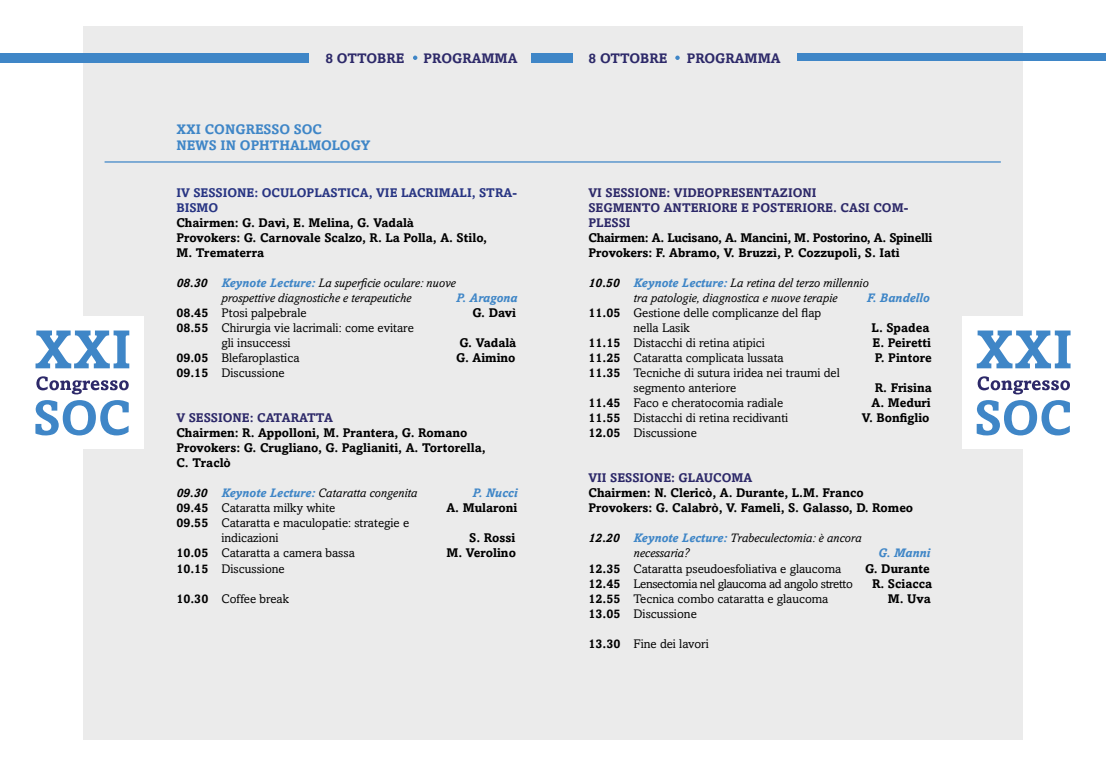
<style>
.page{position:relative;width:1106px;height:766px;background:#fff}
.page>*{position:absolute;margin:0;border:0;box-sizing:border-box;transform-origin:0 0}
.t1{font:700 13.75px "Amasis MT Std";color:#2d2969}
.t2{font:700 13.75px/16.5px "Amasis MT Std";color:#3f86c7}
.t3{font:12.5px/15px "Amasis MT Std";color:#000}
.t4{font:700 12.5px/15px "Amasis MT Std";color:#000}
.t5{font:italic 12.5px/15px "Amasis MT Std";color:#000}
.t6{font:700 12.5px/15px "Amasis MT Std";color:#2d2969}
.t7{font:700 12.5px/15px "Amasis MT Std";letter-spacing:-.02em;color:#000}
.t8{font:700 12.5px/15px "Amasis MT Std";color:#283583}
.t9{font:12.5px "Amasis MT Std";letter-spacing:-.03em;color:#000}
.t10{font:italic 700 12.5px "Amasis MT Std";color:#3f86c7}
.s1{font-weight:700}
.s2{font-weight:700;color:#3f86c7}
</style>
<div class="page">
<div style="left:83px;top:26px;width:939px;height:713px;background:#ebebeb"></div>
<div style="left:35px;top:316px;width:109px;height:133px;background:#fff"></div>
<svg style="left:36px;top:330px;width:93px;height:38px"></svg>
<svg style="left:35px;top:400px;width:94px;height:35px"></svg>
<svg style="left:36px;top:376px;width:93px;height:18px"></svg>
<div style="left:962px;top:316px;width:108px;height:133px;background:#fff"></div>
<svg style="left:976px;top:330px;width:94px;height:38px"></svg>
<svg style="left:976px;top:400px;width:93px;height:35px"></svg>
<svg style="left:977px;top:376px;width:92px;height:18px"></svg>
<svg style="left:675px;top:56px;width:4px;height:4px"></svg>
<svg style="left:413px;top:56px;width:4px;height:4px"></svg>
<div style="left:797px;top:53px;width:309px;height:8px;background:#3f86c7"></div>
<div style="left:0;top:53px;width:308px;height:10px;background:#3f86c7"></div>
<div style="left:531px;top:53px;width:42px;height:10px;background:#3f86c7"></div>
<hr style="left:105px;top:161px;width:895px;height:1px;background:#3f86c7">
<p class="t1" style="left:325px;top:50px;width:80px">8 OTTOBRE</p>
<p class="t1" style="left:423px;top:50px;width:95px">PROGRAMMA</p>
<p class="t1" style="left:588px;top:50px;width:80px">8 OTTOBRE</p>
<p class="t1" style="left:686px;top:50px;width:95px">PROGRAMMA</p>
<p class="t2" style="left:176px;top:121px;width:196px">XXI CONGRESSO SOC<br>NEWS IN OPHTHALMOLOGY</p>
<p class="t8" style="left:176px;top:185px;width:342px">IV SESSIONE: OCULOPLASTICA, VIE LACRIMALI, STRA-<br>BISMO</p>
<p class="t4" style="left:176px;top:215px;width:312px">Chairmen: G. Davì, E. Melina, G. Vadalà<br>Provokers: G. Carnovale Scalzo, R. La Polla, A. Stilo,<br>M. Trematerra</p>
<p class="t5" style="left:176px;top:275px;width:281px;text-align:center"><span class="s1">08.30</span> <span class="s2">Keynote Lecture:</span> La superficie oculare: nuove prospettive diagnostiche e terapeutiche</p>
<p class="t10" style="left:456px;top:290px;width:63px">P. Aragona</p>
<p class="t3" style="left:176px;top:305px;width:132px"><span class="s1">08.45</span> Ptosi palpebrale</p>
<p class="t4" style="left:472px;top:305px;width:45px">G. Davì</p>
<p class="t3" style="left:221px;top:320px;width:194px;text-indent:-45px"><span class="s1">08.55</span> Chirurgia vie lacrimali: come evitare gli insuccessi</p>
<p class="t4" style="left:459px;top:335px;width:58px">G. Vadalà</p>
<p class="t3" style="left:176px;top:350px;width:125px"><span class="s1">09.05</span> Blefaroplastica</p>
<p class="t4" style="left:456px;top:350px;width:61px">G. Aimino</p>
<p class="t3" style="left:176px;top:365px;width:110px"><span class="s1">09.15</span> Discussione</p>
<p class="t6" style="left:176px;top:410px;width:158px">V SESSIONE: CATARATTA</p>
<p class="t4" style="left:176px;top:425px;width:311px">Chairmen: R. Appolloni, M. Prantera, G. Romano<br>Provokers: G. Crugliano, G. Paglianiti, A. Tortorella,<br>C. Traclò</p>
<p class="t5" style="left:176px;top:485px;width:242px"><span class="s1">09.30</span> <span class="s2">Keynote Lecture:</span> Cataratta congenita</p>
<p class="t10" style="left:472px;top:485px;width:47px">P. Nucci</p>
<p class="t3" style="left:176px;top:500px;width:160px"><span class="s1">09.45</span> Cataratta milky white</p>
<p class="t4" style="left:446px;top:500px;width:73px">A. Mularoni</p>
<p class="t3" style="left:221px;top:515px;width:189px;text-indent:-45px"><span class="s1">09.55</span> Cataratta e maculopatie: strategie e indicazioni</p>
<p class="t4" style="left:469px;top:530px;width:48px">S. Rossi</p>
<p class="t3" style="left:176px;top:545px;width:180px"><span class="s1">10.05</span> Cataratta a camera bassa</p>
<p class="t4" style="left:446px;top:545px;width:71px">M. Verolino</p>
<p class="t3" style="left:176px;top:560px;width:110px"><span class="s1">10.15</span> Discussione</p>
<p class="t3" style="left:176px;top:590px;width:114px"><span class="s1">10.30</span> Coffee break</p>
<p class="t6" style="left:588px;top:185px;width:321px">VI SESSIONE: VIDEOPRESENTAZIONI<br>SEGMENTO ANTERIORE E POSTERIORE. CASI COM-<br>PLESSI</p>
<p class="t7" style="left:588px;top:230px;width:345px">Chairmen: A. Lucisano, A. Mancini, M. Postorino, A. Spinelli<br>Provokers: F. Abramo, V. Bruzzì, P. Cozzupoli, S. Iatì</p>
<p class="t5" style="left:633px;top:275px;width:237px;text-indent:-45px"><span class="s1">10.50</span> <span class="s2">Keynote Lecture:</span> La retina del terzo millennio tra patologie, diagnostica e nuove terapie</p>
<p class="t10" style="left:866px;top:290px;width:64px">F. Bandello</p>
<p class="t3" style="left:633px;top:305px;width:189px;text-indent:-45px"><span class="s1">11.05</span> Gestione delle complicanze del flap nella Lasik</p>
<p class="t4" style="left:871px;top:320px;width:59px">L. Spadea</p>
<p class="t3" style="left:588px;top:335px;width:178px"><span class="s1">11.15</span> Distacchi di retina atipici</p>
<p class="t4" style="left:872px;top:335px;width:60px">E. Peiretti</p>
<p class="t3" style="left:588px;top:350px;width:197px"><span class="s1">11.25</span> Cataratta complicata lussata</p>
<p class="t4" style="left:874px;top:350px;width:58px">P. Pintore</p>
<p class="t3" style="left:633px;top:365px;width:208px;text-indent:-45px"><span class="s1">11.35</span> Tecniche di sutura iridea nei traumi del segmento anteriore</p>
<p class="t4" style="left:874px;top:380px;width:58px">R. Frisina</p>
<p class="t3" style="left:588px;top:395px;width:196px"><span class="s1">11.45</span> Faco e cheratocomia radiale</p>
<p class="t4" style="left:871px;top:395px;width:61px">A. Meduri</p>
<p class="t3" style="left:588px;top:410px;width:201px"><span class="s1">11.55</span> Distacchi di retina recidivanti</p>
<p class="t4" style="left:861px;top:410px;width:69px">V. Bonfiglio</p>
<p class="t3" style="left:588px;top:425px;width:110px"><span class="s1">12.05</span> Discussione</p>
<p class="t6" style="left:588px;top:470px;width:165px">VII SESSIONE: GLAUCOMA</p>
<p class="t4" style="left:588px;top:485px;width:326px">Chairmen: N. Clericò, A. Durante, L.M. Franco<br>Provokers: G. Calabrò, V. Fameli, S. Galasso, D. Romeo</p>
<p class="t5" style="left:633px;top:530px;width:230px;text-indent:-45px"><span class="s1">12.20</span> <span class="s2">Keynote Lecture:</span> Trabeculectomia: è ancora necessaria?</p>
<p class="t10" style="left:878px;top:545px;width:54px">G. Manni</p>
<p class="t3" style="left:588px;top:560px;width:254px"><span class="s1">12.35</span> Cataratta pseudoesfoliativa e glaucoma</p>
<p class="t4" style="left:865px;top:560px;width:66px">G. Durante</p>
<p class="t9" style="left:588px;top:576px;width:266px"><span class="s1">12.45</span> Lensectomia nel glaucoma ad angolo stretto</p>
<p class="t4" style="left:872px;top:575px;width:62px">R. Sciacca</p>
<p class="t3" style="left:588px;top:590px;width:241px"><span class="s1">12.55</span> Tecnica combo cataratta e glaucoma</p>
<p class="t4" style="left:887px;top:590px;width:44px">M. Uva</p>
<p class="t3" style="left:588px;top:605px;width:110px"><span class="s1">13.05</span> Discussione</p>
<p class="t3" style="left:588px;top:635px;width:122px"><span class="s1">13.30</span> Fine dei lavori</p>
</div>
